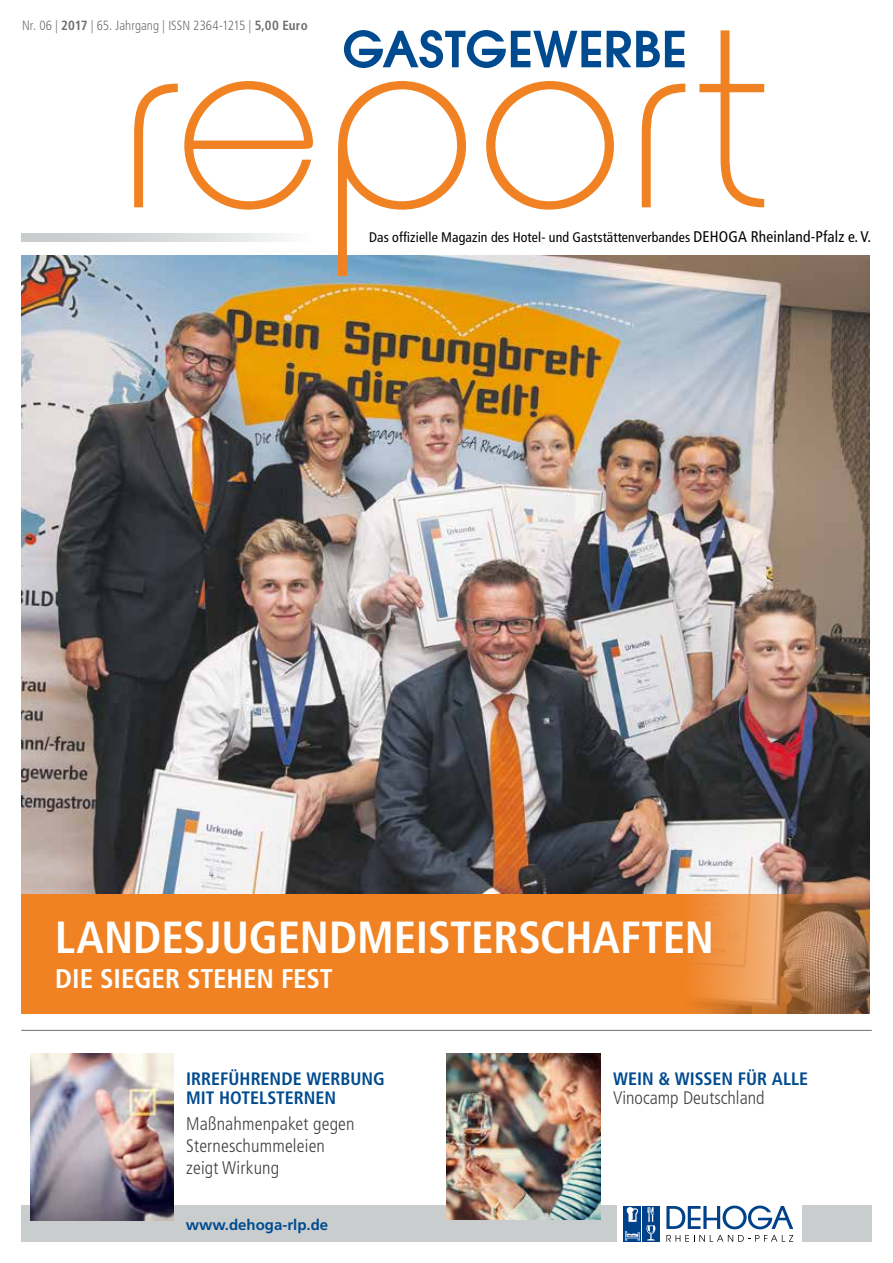
<style>
.page{position:relative;width:893px;height:1263px;background:#fff}
.page>*{position:absolute;margin:0;border:0;box-sizing:border-box;transform-origin:0 0}
.t1{font:700 condensed 45px "Frutiger LT Std";letter-spacing:-.005em;color:#fff}
.t2{font:700 condensed 27px "Frutiger LT Std";letter-spacing:-.005em;color:#fff}
.t3{font:300 condensed 18.15px/21.8px "Frutiger LT Std";letter-spacing:.01em;color:#414142}
.t4{font:700 condensed 18px/19.5px "Frutiger LT Std";color:#004b8f}
.t5{font:700 15px "Frutiger LT Std";color:#004b8f}
.t6{font:condensed 13.95px "Frutiger LT Std";letter-spacing:.01em;color:#000}
.t7{font:300 condensed 13.35px "Frutiger LT Std";letter-spacing:.005em;color:#706f6f}
.s1{font-weight:700}
.s2{font-size:15.45px}
</style>
<div class="page">
<img style="left:21px;top:256px;width:848px;height:638px">
<div style="left:21px;top:1205px;width:596px;height:37px;background:#c9cdcd"></div>
<div style="left:624px;top:1206px;width:17px;height:17px;background:#004289"></div>
<div style="left:642px;top:1206px;width:17px;height:17px;background:#004289"></div>
<div style="left:624px;top:1224px;width:17px;height:18px;background:#004289"></div>
<svg style="left:625px;top:1231px;width:15px;height:9px"></svg>
<div style="left:642px;top:1224px;width:17px;height:18px;background:#004289"></div>
<svg style="left:626px;top:1207px;width:12px;height:15px"></svg>
<svg style="left:646px;top:1207px;width:10px;height:33px"></svg>
<svg style="left:666px;top:1205px;width:127px;height:24px"></svg>
<svg style="left:666px;top:1235px;width:127px;height:7px"></svg>
<svg style="left:134px;top:84px;width:44px;height:123px"></svg>
<svg style="left:184px;top:81px;width:129px;height:129px"></svg>
<svg style="left:486px;top:81px;width:128px;height:129px"></svg>
<svg style="left:642px;top:84px;width:43px;height:123px"></svg>
<svg style="left:699px;top:30px;width:65px;height:177px"></svg>
<svg style="left:344px;top:30px;width:257px;height:38px"></svg>
<svg style="left:607px;top:31px;width:78px;height:36px"></svg>
<svg style="left:21px;top:233px;width:260px;height:9px;background:#d8dbdb"></svg>
<hr style="left:21px;top:1030px;width:851px;height:1px;background:#706f6f">
<div style="left:802px;top:1205px;width:70px;height:37px;background:#c9cdcd"></div>
<svg style="left:338px;top:81px;width:128px;height:195px"></svg>
<img style="left:446px;top:1053px;width:154px;height:166px">
<img style="left:30px;top:1053px;width:143px;height:167px">
<svg style="left:21px;top:894px;width:848px;height:120px;background:#e7822c"></svg>
<p class="t7" style="left:22px;top:18px;width:287px">Nr. 06 | <span class="s1">2017</span> | 65. Jahrgang | ISSN 2364-1215 | <span class="s1">5,00 Euro</span></p>
<p class="t6" style="left:369px;top:229px;width:503px">Das offizielle Magazin des Hotel- und Gaststättenverbandes <span class="s2">DEHOGA Rheinland-Pfalz e. V.</span></p>
<h1 class="t1" style="left:55px;top:911px;width:660px">LANDESJUGENDMEISTERSCHAFTEN</h1>
<h2 class="t2" style="left:55px;top:962px;width:279px">DIE SIEGER STEHEN FEST</h2>
<p class="t4" style="left:186px;top:1069px;width:200px">IRREFÜHRENDE WERBUNG<br>MIT HOTELSTERNEN</p>
<h3 class="t3" style="left:186px;top:1113px;width:170px">Maßnahmenpaket gegen<br>Sterneschummeleien zeigt Wirkung</h3>
<p class="t5" style="left:186px;top:1215px;width:144px">www.dehoga-rlp.de</p>
<p class="t4" style="left:613px;top:1069px;width:197px">WEIN &amp; WISSEN FÜR ALLE</p>
<h3 class="t3" style="left:613px;top:1087px;width:153px">Vinocamp Deutschland</h3>
</div>
